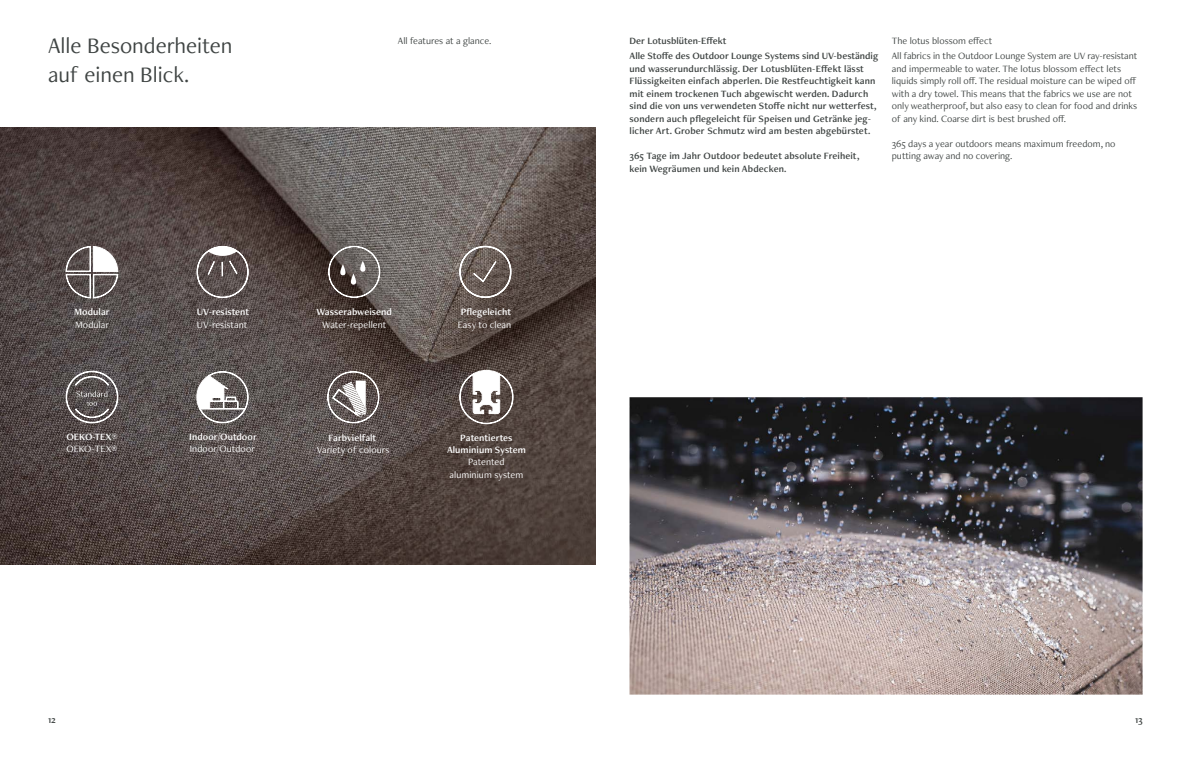
<style>
.page{position:relative;width:1191px;height:757px;background:#fff}
.page>*{position:absolute;margin:0;border:0;box-sizing:border-box;transform-origin:0 0}
.t1{font:23px/28.8px "Freight Neo Pro";color:#3f4443}
.t2{font:10px/12.5px "Freight Neo Pro Semi";letter-spacing:.01em;color:#3f4443}
.t3{font:10px/12.5px "Freight Neo Pro";color:#3f4443}
.t4{font:10px/12.5px "Freight Neo Pro Semi";letter-spacing:.005em;color:#fff;text-align:center}
.t5{font:10px/12.5px "Freight Neo Pro";letter-spacing:.005em;color:#fff;text-align:center}
.s1{font-family:"Freight Neo Pro";font-weight:500}
.s2{font-weight:500}
</style>
<div class="page">
<img style="left:0;top:127px;width:595px;height:438px">
<svg style="left:328px;top:246px;width:52px;height:52px;background:#6e6663"></svg>
<svg style="left:197px;top:246px;width:52px;height:52px;background:#766c6b"></svg>
<svg style="left:327px;top:371px;width:52px;height:52px"></svg>
<svg style="left:66px;top:246px;width:52px;height:52px"></svg>
<svg style="left:196px;top:371px;width:53px;height:52px"></svg>
<svg style="left:459px;top:246px;width:52px;height:52px;background:#7b706b"></svg>
<svg style="left:66px;top:371px;width:52px;height:52px;background:#706a6a"></svg>
<svg style="left:459px;top:370px;width:54px;height:54px"></svg>
<img style="left:629px;top:397px;width:513px;height:297px">
<h1 class="t1" style="left:48px;top:31px;width:186px">Alle Besonderheiten auf einen Blick.</h1>
<p class="t3" style="left:398px;top:34px;width:95px">All features at a glance.</p>
<p class="t2" style="left:629px;top:34px;width:99px">Der Lotusblüten-Effekt</p>
<p class="t2" style="left:629px;top:49px;width:250px">Alle Stoffe des Outdoor Lounge Systems sind UV-beständig und wasserundurchlässig. Der Lotusblüten-Effekt lässt Flüssigkeiten einfach abperlen. Die Restfeuchtigkeit kann mit einem trockenen Tuch abgewischt werden. Dadurch sind die von uns verwendeten Stoffe nicht nur wetterfest, sondern auch pflegeleicht für Speisen und Getränke jeg&shy;licher Art. Grober Schmutz wird am besten abgebürstet.</p>
<p class="t2" style="left:629px;top:149px;width:231px">365 Tage im Jahr Outdoor bedeutet absolute Freiheit, kein Wegräumen und kein Abdecken.</p>
<p class="t3" style="left:891px;top:34px;width:102px">The lotus blossom effect</p>
<p class="t3" style="left:891px;top:49px;width:247px">All fabrics in the Outdoor Lounge System are UV ray-resistant and impermeable to water. The lotus blossom effect lets liquids simply roll off. The residual moisture can be wiped off with a dry towel. This means that the fabrics we use are not only weatherproof, but also easy to clean for food and drinks of any kind. Coarse dirt is best brushed off.</p>
<p class="t3" style="left:891px;top:137px;width:225px">365 days a year outdoors means maximum freedom, no putting away and no covering.</p>
<p class="t4" style="left:74px;top:305px;width:37px">Modular</p>
<p class="t5" style="left:75px;top:318px;width:36px">Modular</p>
<p class="t4" style="left:197px;top:305px;width:54px">UV-resistent</p>
<p class="t5" style="left:197px;top:318px;width:52px">UV-resistant</p>
<p class="t4" style="left:316px;top:305px;width:77px">Wasserabweisend</p>
<p class="t5" style="left:322px;top:318px;width:66px">Water-repellent</p>
<p class="t4" style="left:460px;top:306px;width:52px">Pflegeleicht</p>
<p class="t5" style="left:458px;top:318px;width:55px">Easy to clean</p>
<p class="t4" style="left:66px;top:430px;width:53px">OEKO-TEX<span class="s1">®</span></p>
<p class="t5" style="left:66px;top:443px;width:53px">OEKO-TEX<span class="s2">®</span></p>
<p class="t4" style="left:189px;top:430px;width:69px">Indoor/Outdoor</p>
<p class="t5" style="left:190px;top:443px;width:67px">Indoor/Outdoor</p>
<p class="t4" style="left:328px;top:431px;width:49px">Farbvielfalt</p>
<p class="t5" style="left:317px;top:443px;width:74px">Variety of colours</p>
<p class="t4" style="left:447px;top:431px;width:80px">Patentiertes<br>Aluminium System</p>
<p class="t5" style="left:449px;top:455px;width:75px">Patented aluminium system</p>
<p class="t2" style="left:48px;top:713px;width:9px">12</p>
<p class="t2" style="left:1135px;top:713px;width:9px">13</p>
</div>
